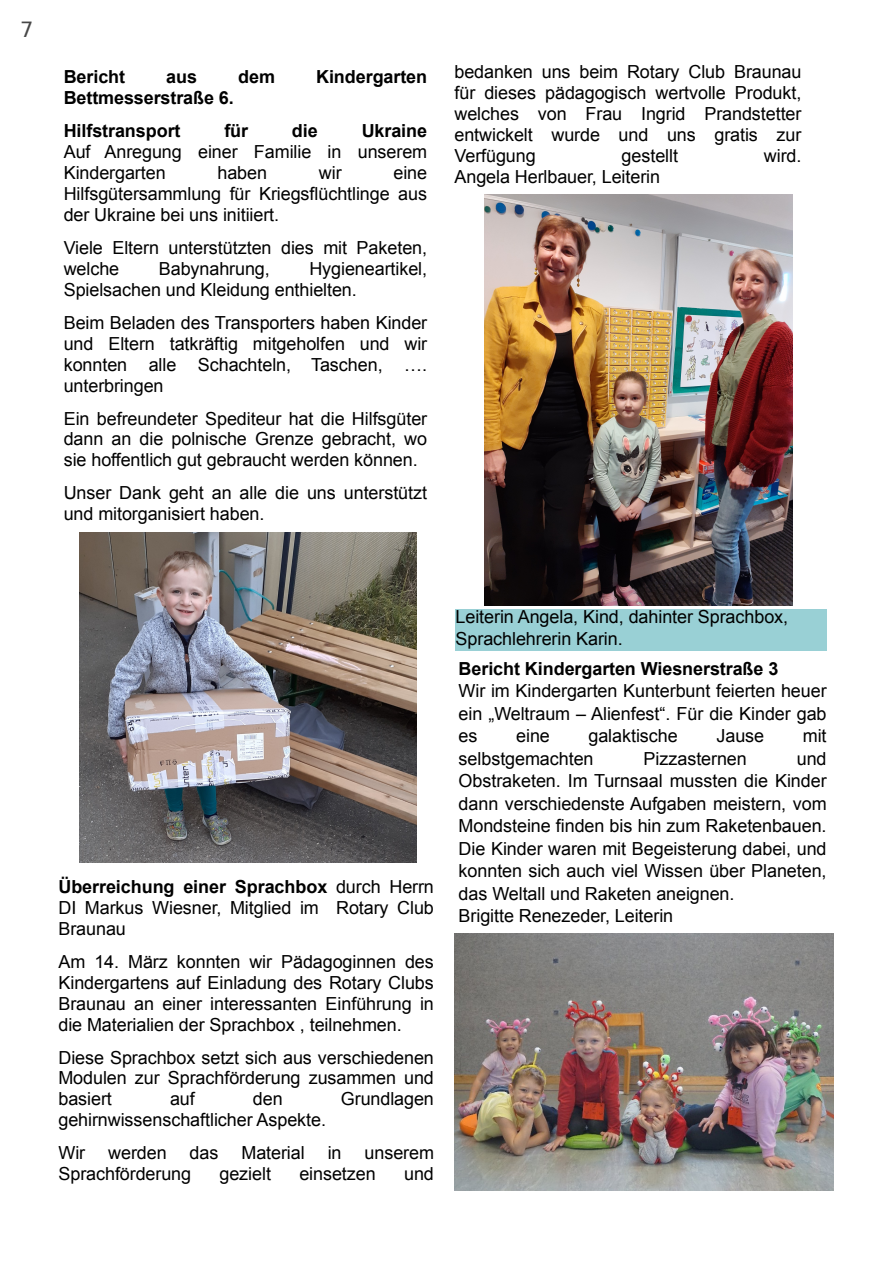
<style>
.page{position:relative;width:893px;height:1263px;background:#fff}
.page>*{position:absolute;margin:0;border:0;box-sizing:border-box;transform-origin:0 0}
.t1{font:21px "DejaVu Sans";color:#474747}
.t2{font:18px/21px "Arial";letter-spacing:-.005em;color:#000;text-align:justify}
.t3{font:700 18px/33px "Arial";letter-spacing:-.005em;color:#000}
.s1{font-weight:700}
</style>
<div class="page">
<img style="left:79px;top:533px;width:338px;height:330px">
<img style="left:484px;top:194px;width:308px;height:411px">
<img style="left:455px;top:934px;width:378px;height:256px">
<div style="left:456px;top:609px;width:371px;height:42px;background:#99d0d5"></div>
<p class="t1" style="left:20px;top:17px;width:15px">7</p>
<p class="t3" style="left:64px;top:60px;width:63px">Bericht</p>
<p class="t3" style="left:166px;top:60px;width:32px">aus</p>
<p class="t3" style="left:238px;top:60px;width:38px">dem</p>
<p class="t3" style="left:316px;top:60px;width:113px">Kindergarten</p>
<p class="t3" style="left:64px;top:81px;width:172px">Bettmesserstraße 6.<br>Hilfstransport</p>
<p class="t3" style="left:224px;top:114px;width:25px">für</p>
<p class="t3" style="left:292px;top:114px;width:27px">die</p>
<p class="t3" style="left:362px;top:114px;width:67px">Ukraine</p>
<p class="t2" style="left:64px;top:141px;width:365px">Auf Anregung einer Familie in unserem<br>Kindergarten</p>
<p class="t2" style="left:64px;top:162px;width:365px;text-indent:330px">eine Hilfsgütersammlung für Kriegsflüchtlinge aus der Ukraine bei uns initiiert.</p>
<p class="t2" style="left:64px;top:237px;width:365px">Viele Eltern unterstützten dies mit Paketen, welche</p>
<p class="t2" style="left:217px;top:162px;width:51px">haben</p>
<p class="t2" style="left:319px;top:162px;width:24px">wir</p>
<p class="t2" style="left:64px;top:258px;width:365px;text-indent:246px">Hygieneartikel,<br>Spielsachen und Kleidung enthielten.</p>
<p class="t2" style="left:64px;top:312px;width:365px">Beim Beladen des Transporters haben Kinder und Eltern tatkräftig mitgeholfen und wir konnten alle Schachteln, Taschen, …. unterbringen</p>
<p class="t2" style="left:64px;top:408px;width:365px">Ein befreundeter Spediteur hat die Hilfsgüter dann an die polnische Grenze gebracht, wo sie hoffentlich gut gebraucht werden können.</p>
<p class="t2" style="left:64px;top:483px;width:365px">Unser Dank geht an alle die uns unterstützt und mitorganisiert haben.</p>
<p class="t2" style="left:159px;top:258px;width:113px">Babynahrung,</p>
<p class="t2" style="left:454px;top:61px;width:349px">bedanken uns beim Rotary Club Braunau für dieses pädagogisch wertvolle Produkt, welches von Frau Ingrid Prandstetter entwickelt wurde und uns gratis zur Verfügung</p>
<p class="t2" style="left:622px;top:145px;width:58px">gestellt</p>
<p class="t2" style="left:764px;top:145px;width:39px">wird.</p>
<p class="t2" style="left:454px;top:166px;width:207px">Angela Herlbauer, Leiterin</p>
<p class="t2" style="left:58px;top:876px;width:377px"><span class="s1">Überreichung einer Sprachbox</span> durch Herrn DI Markus Wiesner, Mitglied im Rotary Club Braunau</p>
<p class="t2" style="left:58px;top:951px;width:377px">Am 14. März konnten wir Pädagoginnen des Kindergartens auf Einladung des Rotary Clubs Braunau an einer interessanten Einführung in die Materialien der Sprachbox , teilnehmen.</p>
<p class="t2" style="left:58px;top:1047px;width:377px">Diese Sprachbox setzt sich aus verschiedenen Modulen zur Sprachförderung zusammen und basiert</p>
<p class="t2" style="left:170px;top:1089px;width:26px">auf</p>
<p class="t2" style="left:253px;top:1089px;width:31px">den</p>
<p class="t2" style="left:341px;top:1089px;width:95px">Grundlagen</p>
<p class="t2" style="left:58px;top:1103px;width:269px;line-height:33px">gehirnwissenschaftlicher Aspekte.<br>Wir</p>
<p class="t2" style="left:108px;top:1142px;width:60px">werden</p>
<p class="t2" style="left:190px;top:1142px;width:30px">das</p>
<p class="t2" style="left:241px;top:1142px;width:65px">Material</p>
<p class="t2" style="left:328px;top:1142px;width:15px">in</p>
<p class="t2" style="left:365px;top:1142px;width:71px">unserem</p>
<p class="t2" style="left:58px;top:1163px;width:134px">Sprachförderung</p>
<p class="t2" style="left:219px;top:1163px;width:53px">gezielt</p>
<p class="t2" style="left:299px;top:1163px;width:78px">einsetzen</p>
<p class="t2" style="left:404px;top:1163px;width:31px">und</p>
<p class="t2" style="left:456px;top:605px;width:334px;line-height:22.5px">Leiterin Angela, Kind, dahinter Sprachbox,<br>Sprachlehrerin Karin.</p>
<p class="t3" style="left:459px;top:652px;width:321px">Bericht Kindergarten Wiesnerstraße 3</p>
<p class="t2" style="left:459px;top:680px;width:370px;line-height:22.5px">Wir im Kindergarten Kunterbunt feierten heuer ein „Weltraum – Alienfest“. Für die Kinder gab es</p>
<p class="t2" style="left:516px;top:725px;width:35px">eine</p>
<p class="t2" style="left:588px;top:725px;width:91px">galaktische</p>
<p class="t2" style="left:716px;top:725px;width:49px">Jause</p>
<p class="t2" style="left:803px;top:725px;width:25px">mit</p>
<p class="t2" style="left:459px;top:748px;width:136px">selbstgemachten</p>
<p class="t2" style="left:643px;top:748px;width:105px">Pizzasternen</p>
<p class="t2" style="left:459px;top:747px;width:370px;line-height:22.5px;text-align:left;text-indent:338px">und Obstraketen. Im Turnsaal mussten die Kinder dann verschiedenste Aufgaben meistern, vom Mondsteine finden bis hin zum Raketenbauen.<br>Die Kinder waren mit Begeisterung dabei, und konnten sich auch viel Wissen über Planeten, das Weltall und Raketen aneignen.<br>Brigitte Renezeder, Leiterin</p>
</div>
